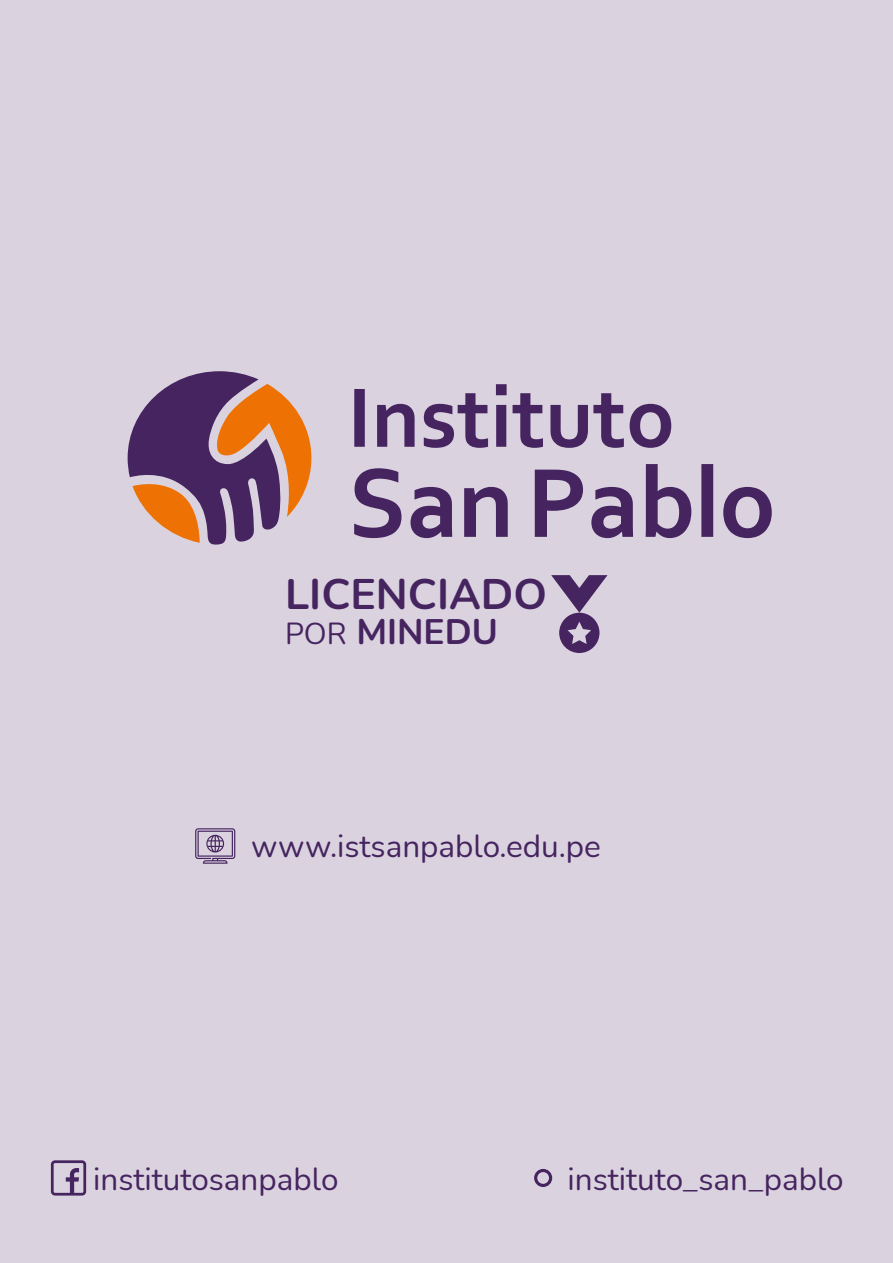
<style>
.page{position:relative;width:893px;height:1263px;background:#dad3df}
.page>*{position:absolute;margin:0;border:0;box-sizing:border-box;transform-origin:0 0}
.t1{font:700 42.75px "Nunito";color:#462460}
.t2{font:700 35.4px "Nunito";color:#462460}
.t3{font:31.5px "Nunito";color:#462460}
.s1{font-weight:400;font-size:29.85px}
</style>
<div class="page">
<svg style="left:551px;top:575px;width:56px;height:78px"></svg>
<svg style="left:51px;top:1160px;width:35px;height:35px"></svg>
<svg style="left:534px;top:1169px;width:18px;height:18px"></svg>
<svg style="left:195px;top:828px;width:40px;height:36px"></svg>
<svg style="left:128px;top:371px;width:183px;height:174px"></svg>
<svg style="left:354px;top:384px;width:317px;height:64px"></svg>
<svg style="left:354px;top:468px;width:154px;height:70px"></svg>
<svg style="left:535px;top:464px;width:237px;height:74px"></svg>
<h1 class="t1" style="left:285px;top:564px;width:263px">LICENCIADO</h1>
<p class="t2" style="left:285px;top:607px;width:214px"><span class="s1">POR</span> MINEDU</p>
<p class="t3" style="left:251px;top:824px;width:351px">www.istsanpablo.edu.pe</p>
<p class="t3" style="left:93px;top:1157px;width:247px">institutosanpablo</p>
<p class="t3" style="left:568px;top:1157px;width:278px">instituto_san_pablo</p>
</div>
